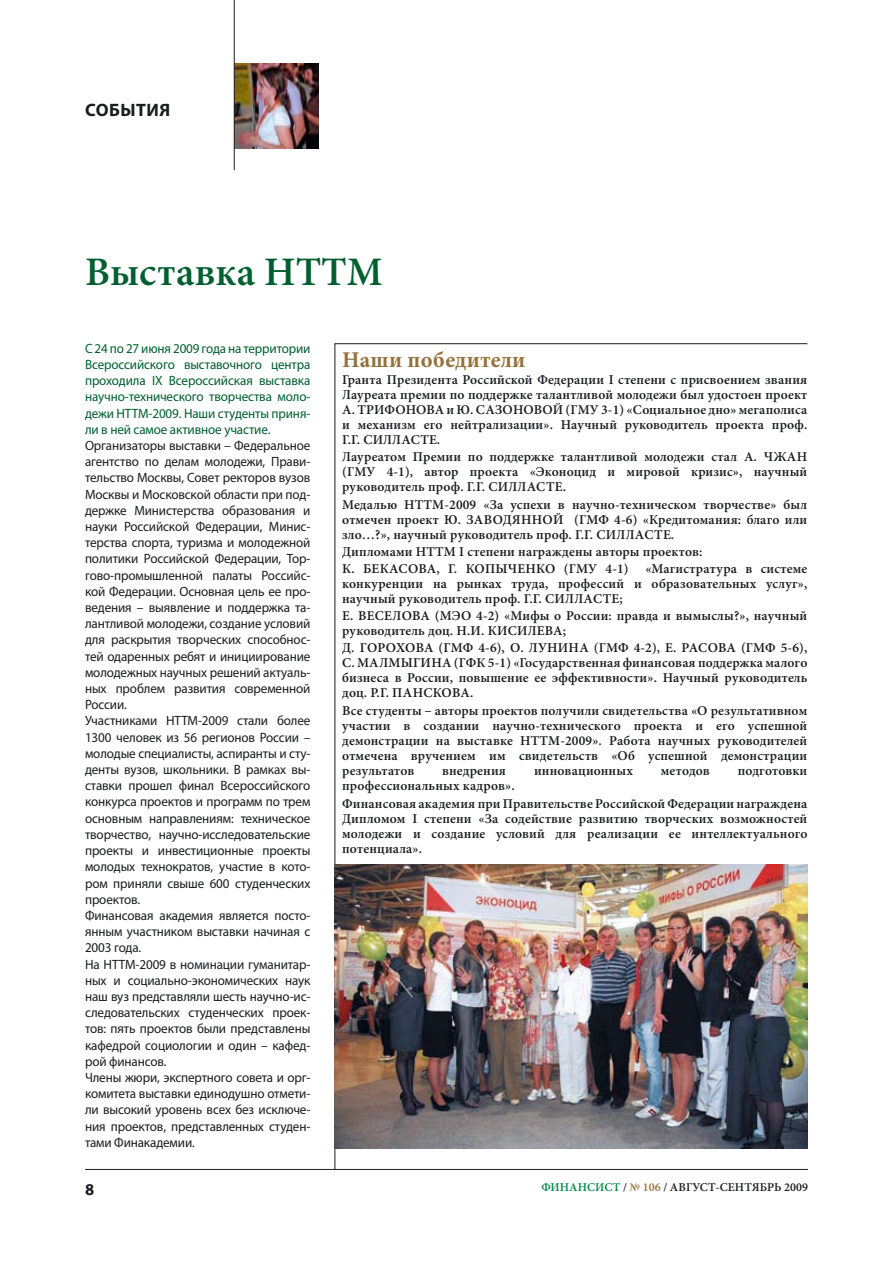
<style>
.page{position:relative;width:893px;height:1263px;background:#fff}
.page>*{position:absolute;margin:0;border:0;box-sizing:border-box;transform-origin:0 0}
.t1{font:600 40.5px "Minion Pro";color:#005f30}
.t2{font:700 22.5px "Minion Pro";letter-spacing:.01em;color:#957139}
.t3{font:700 18px "Myriad Pro";letter-spacing:.025em;color:#1b1c20}
.t4{font:700 16.5px "Myriad Pro";color:#1b1c20}
.t5{font:600 13.5px/15px "Minion Pro";letter-spacing:.01em;color:#1b1c20}
.t6{font:13.5px/16.2px "Myriad Pro";letter-spacing:-.01em;color:#1b1c20}
.t7{font:13.5px/16.2px "Myriad Pro";letter-spacing:-.01em;color:#005f30;text-align:justify}
.t8{font:600 12px "Minion Pro";color:#1b1c20}
.s1{font-family:"Myriad Pro";font-weight:400}
.s2{color:#00894a}
.s3{color:#957139}
</style>
<div class="page">
<img style="left:235px;top:64px;width:84px;height:85px">
<hr style="left:234px;top:0;width:1px;height:170px;background:#1b1c20">
<hr style="left:85px;top:1169px;width:723px;height:1px;background:#1b1c20">
<svg style="left:334px;top:343px;width:474px;height:827px"></svg>
<img style="left:335px;top:865px;width:473px;height:283px">
<h3 class="t3" style="left:85px;top:98px;width:87px">СОБЫТИЯ</h3>
<h1 class="t1" style="left:85px;top:247px;width:299px">Выставка НТТМ</h1>
<p class="t7" style="left:85px;top:340px;width:227px">С 24 по 27 июня 2009 года на территории Всероссийского выставочного центра проходила IX Всероссийская выставка научно-технического творчества моло&shy;дежи НТТМ-2009. Наши студенты приня&shy;ли в ней самое активное участие.</p>
<p class="t6" style="left:85px;top:437px;width:227px">Организаторы выставки – Федеральное агентство по делам молодежи, Прави&shy;тельство Москвы, Совет ректоров вузов Москвы и Московской области при под&shy;держке Министерства образования и науки Российской Федерации, Минис&shy;терства спорта, туризма и молодежной политики Российской Федерации, Тор&shy;гово-промышленной палаты Российс&shy;кой Федерации. Основная цель ее про&shy;ведения – выявление и поддержка та&shy;лантливой молодежи, создание условий для раскрытия творческих способнос&shy;тей одаренных ребят и инициирование молодежных научных решений актуаль&shy;ных проблем развития современной России.<br>Участниками НТТМ-2009 стали более 1300 человек из 56 регионов России – молодые специалисты, аспиранты и сту&shy;денты вузов, школьники. В рамках вы&shy;ставки прошел финал Всероссийского конкурса проектов и программ по трем основным направлениям: техническое творчество, научно-исследовательские проекты и инвестиционные проекты молодых технократов, участие в кото&shy;ром приняли свыше 600 студенческих проектов.<br>Финансовая академия является посто&shy;янным участником выставки начиная с 2003 года.<br>На НТТМ-2009 в номинации гуманитар&shy;ных и социально-экономических наук наш вуз представляли шесть научно-ис&shy;следовательских студенческих проек&shy;тов: пять проектов были представлены кафедрой социологии и один – кафед&shy;рой финансов.<br>Члены жюри, экспертного совета и орг&shy;комитета выставки единодушно отмети&shy;ли высокий уровень всех без исключе&shy;ния проектов, представленных студен&shy;тами Финакадемии.</p>
<h2 class="t2" style="left:342px;top:344px;width:185px">Наши победители</h2>
<p class="t5" style="left:342px;top:373px;width:467px;text-align:justify">Гранта Президента Российской Федерации I степени с присвоением звания Лауреата премии по поддержке талантливой молодежи был удостоен проект А. ТРИФОНОВА и Ю. САЗОНОВОЙ</p>
<p class="t5" style="left:342px;top:403px;width:467px;text-align:justify;text-indent:223px">(ГМУ 3-1) «Социальное дно» мегаполиса и механизм его нейтрализации». Научный руководитель проекта проф.<br>Г.Г. СИЛЛАСТЕ.</p>
<p class="t5" style="left:342px;top:450px;width:467px">Лауреатом Премии по поддержке талантливой молодежи стал А. Чжан (ГМУ 4-1), автор проекта «Эконоцид и мировой кризис», научный руководитель проф. Г.Г. Силласт</p>
<p class="t5" style="left:342px;top:479px;width:467px;line-height:17.1px;text-indent:213px">е.<br>Медалью НТТМ-2009 «За успехи в научно-техническом творчестве» был</p>
<p class="t5" style="left:342px;top:512px;width:467px">отмечен проект Ю. Заводянной (ГМФ 4-6) «Кредитомания: благо или зло…?», научный руководитель проф. Г.Г. Силласт</p>
<p class="t5" style="left:342px;top:526px;width:467px;line-height:17.1px;text-indent:321px">е.<br>Дипломами НТТМ I степени награждены авторы проектов:<br>К. Бекасова, Г. Копыченко (ГМУ 4-1) «Магистратура в системе</p>
<p class="t5" style="left:342px;top:576px;width:467px">конкуренции на рынках труда, профессий и образовательных услуг», научный руководитель проф. Г.Г. Силласт</p>
<p class="t5" style="left:342px;top:590px;width:467px;line-height:17.1px;text-indent:269px">е;<br>Е. Веселова (МЭО 4-2) «Мифы о России: правда и вымыслы?», научный</p>
<p class="t5" style="left:342px;top:624px;width:149px">руководитель доц. Н.И. Кисил</p>
<p class="t5" style="left:342px;top:623px;width:226px;line-height:17.1px;text-indent:195px">ева;<br>Д. Горохова (ГМФ 4-6), О. Лунина</p>
<p class="t5" style="left:594px;top:641px;width:97px">(ГМФ 4-2), Е. Рас</p>
<p class="t5" style="left:708px;top:641px;width:101px">ова (ГМФ 5-6),</p>
<p class="t5" style="left:342px;top:656px;width:467px;text-align:justify;text-indent:112px">(ГФК 5-1) «Государственная финансовая поддержка малого бизнеса в России, повышение ее эффективности». Научный руководитель доц. Р.Г. Панс</p>
<p class="t5" style="left:342px;top:656px;width:32px">С. Малм</p>
<p class="t5" style="left:401px;top:656px;width:31px">ыгина</p>
<p class="t5" style="left:342px;top:684px;width:467px;line-height:18.3px;text-indent:91px">кова.<br>Все студенты <span class="s1">–</span> авторы проектов получили свидетельства «О результативном</p>
<p class="t5" style="left:342px;top:719px;width:467px;text-align:justify">участии в создании научно-технического проекта и его успешной демонстрации на выставке НТТМ-2009». Работа научных руководителей отмечена вручением им свидетельств «Об успешной демонстрации результатов</p>
<p class="t5" style="left:442px;top:764px;width:65px">внедрения</p>
<p class="t5" style="left:534px;top:764px;width:100px">инновационных</p>
<p class="t5" style="left:661px;top:764px;width:50px">методов</p>
<p class="t5" style="left:738px;top:764px;width:71px">подготовки</p>
<p class="t5" style="left:342px;top:778px;width:467px;line-height:17.1px">профессиональных кадров».<br>Финансовая академия при Правительстве Российской Федерации награждена</p>
<p class="t5" style="left:342px;top:811px;width:467px;text-align:justify">Дипломом I степени «За содействие развитию творческих возможностей молодежи и создание условий для реализации ее интеллектуального потенциала».</p>
<p class="t4" style="left:85px;top:1178px;width:11px">8</p>
<p class="t8" style="left:541px;top:1180px;width:268px"><span class="s2">ФИНАНСИСТ</span> / <span class="s3">№ 106</span> / АВГУСТ-сентябрь 2009</p>
</div>
